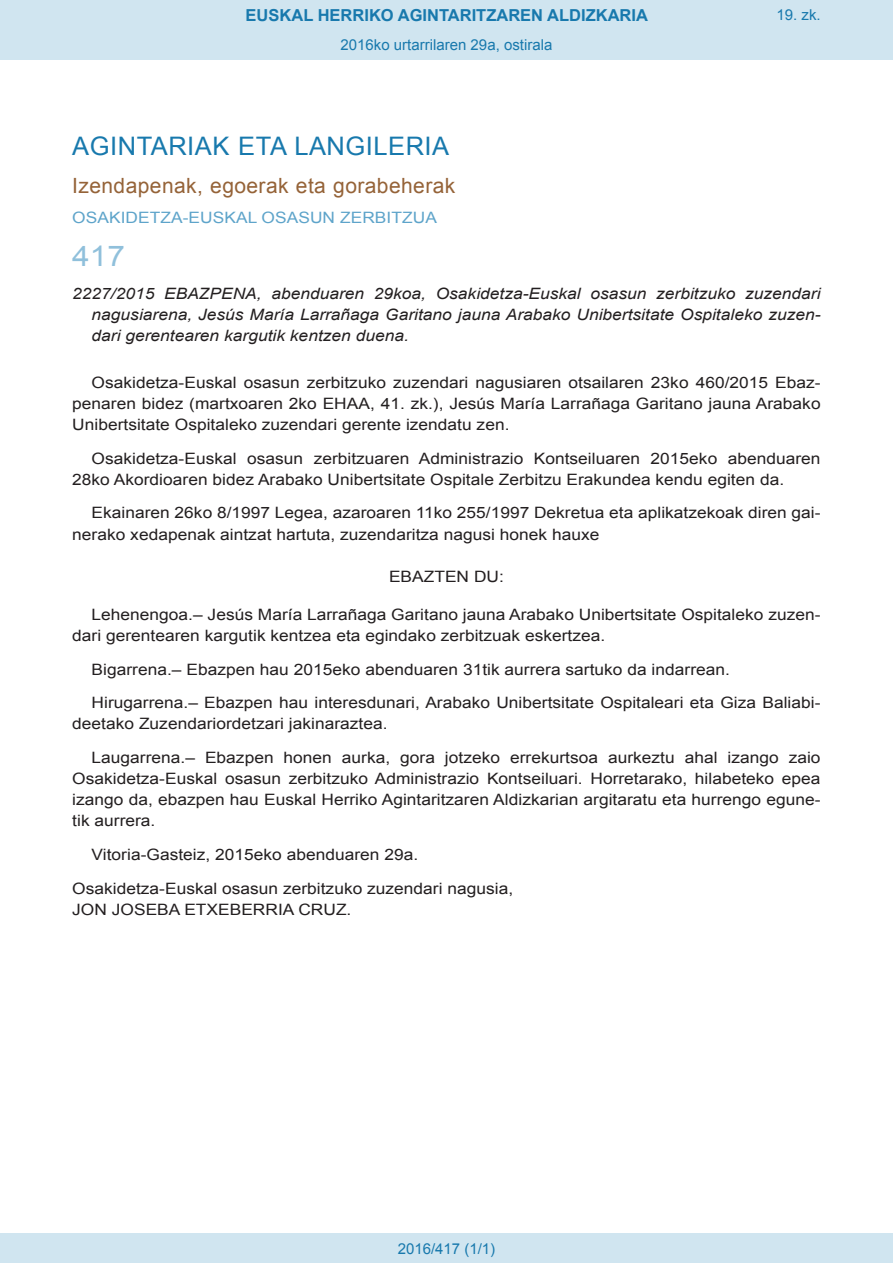
<style>
.page{position:relative;width:893px;height:1263px;background:#fff}
.page>*{position:absolute;margin:0;border:0;box-sizing:border-box;transform-origin:0 0}
.BOPVOrden{font:28.5px "Arial";color:#90c0db;scale:1.11 1}
.BOPVSeccion{font:25.5px "Arial";letter-spacing:.02em;color:#1879ad}
.BOPVSubseccion{font:21px "Arial";letter-spacing:.02em;color:#956338}
.t1{font:700 16.5px "Arial";color:#1879ad}
.BOPVDetalle{font:15.6px/21px "Arial";color:#231f20;scale:1.11 1}
.BOPVTitulo{font:italic 15.6px/21px "Arial";color:#231f20;text-align:justify;scale:1.11 1}
.BOPVFirmaPuesto{font:15.6px "Arial";color:#231f20;scale:1.11 1}
.BOPVFirmaLugFec{font:15.6px "Arial";color:#231f20;scale:1.11 1}
.BOPVOrganismo{font:15.6px "Arial";letter-spacing:.005em;color:#5ea4ca;scale:1.11 1}
.BOPVFirmaNombre{font:15.6px "Arial";color:#231f20;scale:1.11 1}
.BOPVClave{font:15.6px "Arial";color:#231f20;scale:1.11 1}
.Paginacion_Centro{font:15px "Arial";color:#1879ad}
</style>
<div class="page">
<div style="left:0;top:0;width:893px;height:60px;background:#d0e5f0"></div>
<div style="left:0;top:1233px;width:893px;height:30px;background:#d0e5f0"></div>
<p class="t1" style="left:246px;top:4px;width:404px">EUSKAL HERRIKO AGINTARITZAREN ALDIZKARIA</p>
<p class="Paginacion_Centro" style="left:341px;top:35px;width:213px">2016ko urtarrilaren 29a, ostirala</p>
<p class="Paginacion_Centro" style="left:776px;top:5px;width:46px">19. zk.</p>
<p class="BOPVSeccion" style="left:72px;top:129px;width:378px">AGINTARIAK ETA LANGILERIA</p>
<p class="BOPVSubseccion" style="left:72px;top:171px;width:385px">Izendapenak, egoerak eta gorabeherak</p>
<p class="BOPVOrganismo" style="left:72px;top:207px;width:330px">OSAKIDETZA-EUSKAL OSASUN ZERBITZUA</p>
<p class="BOPVOrden" style="left:72px;top:237px;width:49px">417</p>
<p class="BOPVTitulo" style="left:92px;top:284px;width:658px;text-indent:-19px">2227/2015 EBAZPENA, abenduaren 29koa, Osakidetza-Euskal osasun zerbitzuko zuzendari nagusiarena, Jesús María Larrañaga Garitano jauna Arabako Unibertsitate Ospitaleko zuzen&shy;dari gerentearen kargutik kentzen duena.</p>
<p class="BOPVDetalle" style="left:72px;top:372px;width:676px;text-align:justify;text-indent:19px">Osakidetza-Euskal osasun zerbitzuko zuzendari nagusiaren otsailaren 23ko 460/2015 Ebaz&shy;penaren bidez (martxoaren 2ko EHAA, 41. zk.), Jesús María Larrañaga Garitano jauna Arabako Unibertsitate Ospitaleko zuzendari gerente izendatu zen.</p>
<p class="BOPVDetalle" style="left:72px;top:448px;width:676px;text-indent:19px">Osakidetza-Euskal osasun zerbitzuaren Administrazio Kontseiluaren 2015eko abenduaren<br>28ko Akordioaren bidez Arabako Unibertsitate Ospitale Zerbitzu Erakundea kendu egiten da.</p>
<p class="BOPVDetalle" style="left:72px;top:503px;width:676px;text-indent:19px">Ekainaren 26ko 8/1997 Legea, azaroaren 11ko 255/1997 Dekretua eta aplikatzekoak diren gai&shy;nerako xedapenak aintzat hartuta, zuzendaritza nagusi honek hauxe</p>
<p class="BOPVClave" style="left:389px;top:566px;width:105px">EBAZTEN DU:</p>
<p class="BOPVDetalle" style="left:72px;top:604px;width:676px;text-indent:19px">Lehenengoa.– Jesús María Larrañaga Garitano jauna Arabako Unibertsitate Ospitaleko zuzen&shy;dari gerentearen kargutik kentzea eta egindako zerbitzuak eskertzea.</p>
<p class="BOPVDetalle" style="left:92px;top:659px;width:577px">Bigarrena.– Ebazpen hau 2015eko abenduaren 31tik aurrera sartuko da indarrean.</p>
<p class="BOPVDetalle" style="left:72px;top:692px;width:676px;text-indent:19px">Hirugarrena.– Ebazpen hau interesdunari, Arabako Unibertsitate Ospitaleari eta Giza Baliabi&shy;deetako Zuzendariordetzari jakinaraztea.</p>
<p class="BOPVDetalle" style="left:72px;top:747px;width:676px;text-align:justify;text-indent:19px">Laugarrena.– Ebazpen honen aurka, gora jotzeko errekurtsoa aurkeztu ahal izango zaio Osakidetza-Euskal osasun zerbitzuko Administrazio Kontseiluari. Horretarako, hilabeteko epea izango da, ebazpen hau Euskal Herriko Agintaritzaren Aldizkarian argitaratu eta hurrengo egune&shy;tik aurrera.</p>
<p class="BOPVFirmaLugFec" style="left:92px;top:844px;width:296px">Vitoria-Gasteiz, 2015eko abenduaren 29a.</p>
<p class="BOPVFirmaPuesto" style="left:72px;top:878px;width:399px">Osakidetza-Euskal osasun zerbitzuko zuzendari nagusia,</p>
<p class="BOPVFirmaNombre" style="left:72px;top:899px;width:253px">JON JOSEBA ETXEBERRIA CRUZ.</p>
<p class="Paginacion_Centro" style="left:398px;top:1238px;width:99px">2016/417 (1/1)</p>
</div>
